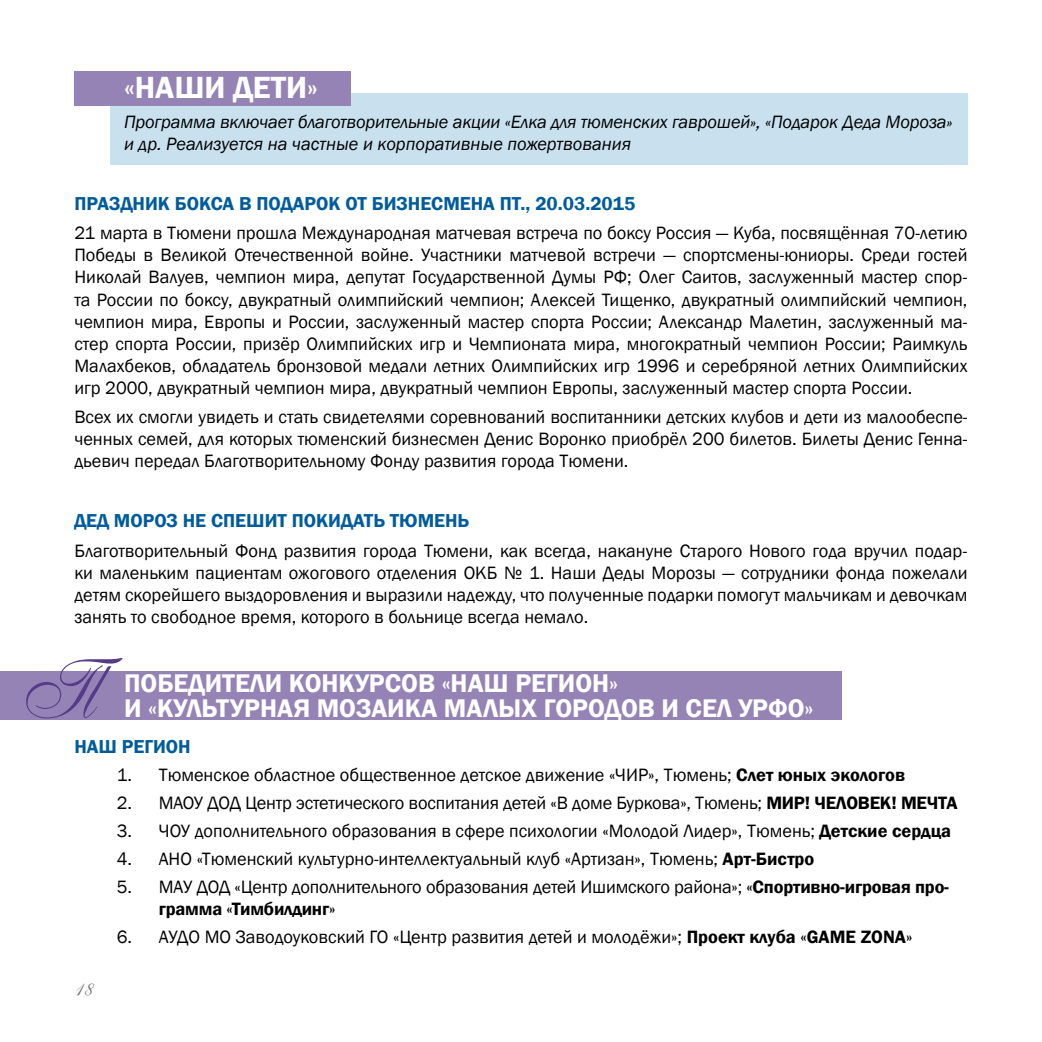
<style>
.page{position:relative;width:1042px;height:1042px;background:#fff}
.page>*{position:absolute;margin:0;border:0;box-sizing:border-box;transform-origin:0 0}
.t1{font:84px "Allegretto Script One";color:#563c88;scale:.9 1}
.t2{font:600 31.5px "Franklin Gothic";color:#fff}
.t3{font:600 26.25px/24.5px "Franklin Gothic";color:#fff}
.t4{font:24.5px "Allegretto Script One";color:#6f6f6e}
.t5{font:600 19.25px "Franklin Gothic";color:#005c9c}
.t6{font:18.38px/22.1px "Franklin Gothic";color:#000;text-align:justify}
.t7{font:italic 18.38px/22.1px "Franklin Gothic";letter-spacing:-.01em;color:#000}
.t8{font:600 18.38px "Franklin Gothic";color:#000}
.s1{font-weight:600}
</style>
<div class="page">
<div style="left:0;top:671px;width:841px;height:49px;background:#9683b6"></div>
<div style="left:110px;top:93px;width:857px;height:72px;background:#c9e1ef"></div>
<div style="left:74px;top:71px;width:277px;height:35px;background:#9683b6"></div>
<h2 class="t2" style="left:124px;top:68px;width:195px">«Наши дети»</h2>
<p class="t7" style="left:124px;top:111px;width:830px">Программа включает благотворительные акции «Елка для тюменских гаврошей», «Подарок Деда Мороза» и др. Реализуется на частные и корпоративные пожертвования</p>
<p class="t5" style="left:74px;top:192px;width:562px">Праздник бокса в подарок от бизнесмена пт., 20.03.2015</p>
<p class="t6" style="left:74px;top:223px;width:894px">21 марта в Тюмени прошла Международная матчевая встреча по боксу Россия — Куба, посвящённая 70‑летию Победы в Великой Отечественной войне. Участники матчевой встречи — спортсмены-юниоры. Среди гостей Николай Валуев, чемпион мира, депутат Государственной Думы РФ; Олег Саитов, заслуженный мастер спор&shy;та России по боксу, двукратный олимпийский чемпион; Алексей Тищенко, двукратный олимпийский чемпион, чемпион мира, Европы и России, заслуженный мастер спорта России; Александр Малетин, заслуженный ма&shy;стер спорта России, призёр Олимпийских игр и Чемпионата мира, многократный чемпион России; Раимкуль Малахбеков, обладатель бронзовой медали летних Олимпийских игр 1996 и серебряной летних Олимпийских игр 2000, двукратный чемпион мира, двукратный чемпион Европы, заслуженный мастер спорта России.</p>
<p class="t6" style="left:74px;top:406px;width:894px">Всех их смогли увидеть и стать свидетелями соревнований воспитанники детских клубов и дети из малообеспе&shy;ченных семей, для которых тюменский бизнесмен Денис Воронко приобрёл 200 билетов. Билеты Денис Генна&shy;дьевич передал Благотворительному Фонду развития города Тюмени.</p>
<p class="t5" style="left:74px;top:509px;width:396px">Дед Мороз не спешит покидать Тюмень</p>
<p class="t6" style="left:74px;top:540px;width:894px">Благотворительный Фонд развития города Тюмени, как всегда, накануне Старого Нового года вручил подар&shy;ки маленьким пациентам ожогового отделения ОКБ № 1. Наши Деды Морозы — сотрудники фонда пожелали детям скорейшего выздоровления и выразили надежду, что полученные подарки помогут мальчикам и девочкам занять то свободное время, которого в больнице всегда немало.</p>
<h1 class="t1" style="left:25px;top:641px;width:88px">П</h1>
<h3 class="t3" style="left:124px;top:671px;width:691px">Поб едители конкурсов «НАШ РЕГИОН»<br>и «Культурная мозаика малых го родов и сел УрФО»</h3>
<p class="t5" style="left:74px;top:734px;width:115px">НАШ РЕГИОН</p>
<p class="t6" style="left:117px;top:764px;width:790px">1. Тюменское областное общественное детское движение «ЧИР», Тюмень; <span class="s1">Слет юных экологов</span></p>
<p class="t6" style="left:117px;top:792px;width:663px">2. МАОУ ДОД Центр эстетического воспитания детей «В доме Буркова», Тюмень; <span class="s1">МИР</span></p>
<p class="t8" style="left:805px;top:791px;width:109px">! ЧЕЛОВЕК! МЕЧТ</p>
<p class="t8" style="left:946px;top:791px;width:13px">А</p>
<p class="t6" style="left:117px;top:820px;width:835px">3. ЧОУ дополнительного образования в сфере психологии «Молодой Лидер», Тюмень; <span class="s1">Детские сердца</span></p>
<p class="t6" style="left:117px;top:848px;width:699px">4. АНО «Тюменский культурно-интеллектуальный клуб «Артизан», Тюмень; <span class="s1">Арт-Бистро</span></p>
<p class="t6" style="left:159px;top:876px;width:792px;text-indent:-42px">5. МАУ ДОД «Центр дополнительного образования детей Ишимского района»; <span class="s1">«Спортивно-игровая про&shy;грамма «Тимбилдинг»</span></p>
<p class="t6" style="left:117px;top:926px;width:797px">6. АУДО МО Заводоуковский ГО «Центр развития детей и молодёжи»; <span class="s1">Проект клуба «GAME ZONA»</span></p>
<h3 class="t4" style="left:74px;top:973px;width:21px">18</h3>
</div>
